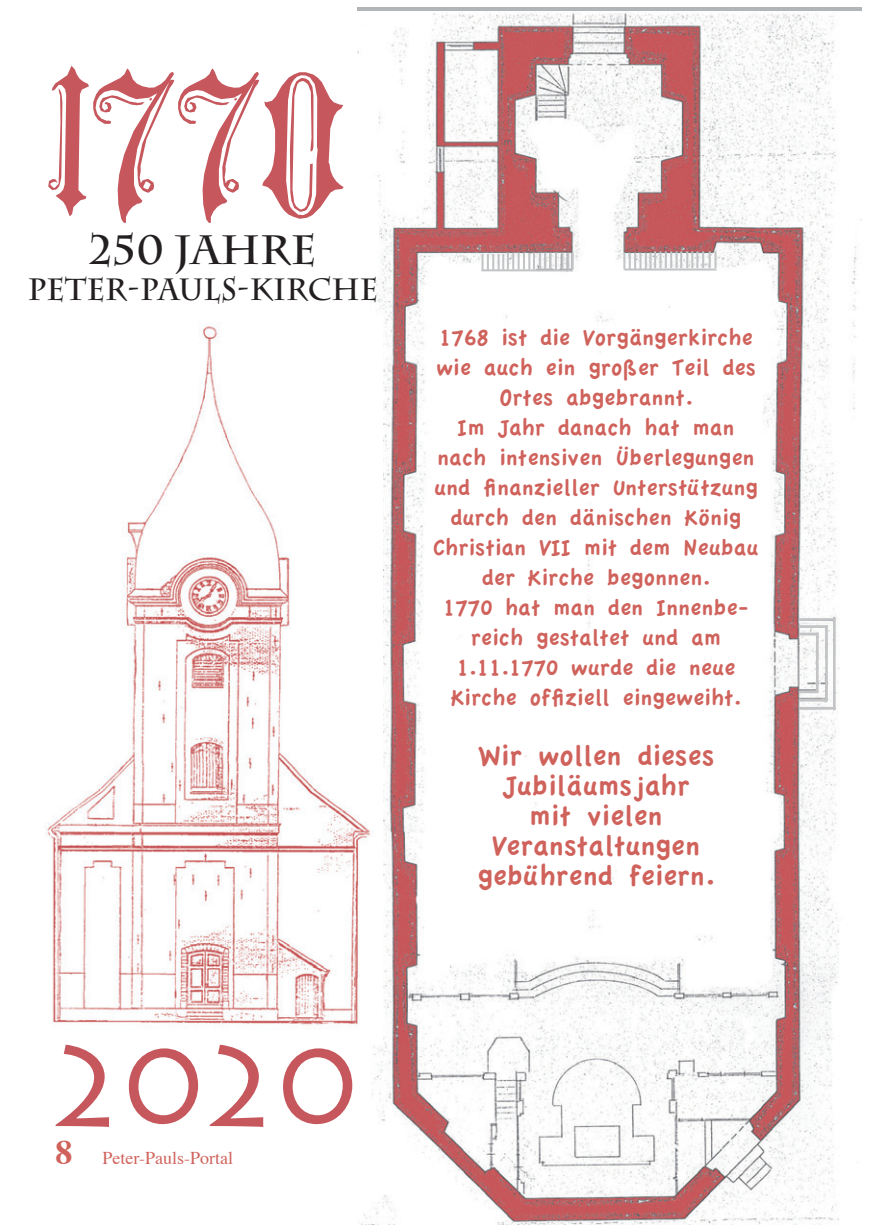
<style>
.page{position:relative;width:874px;height:1225px;background:#fff}
.page>*{position:absolute;margin:0;border:0;box-sizing:border-box;transform-origin:0 0}
.t1{font:278px "Collier";color:#c5575d}
.t2{font:113.4px "Lithos Pro";color:#c5575d;scale:.96 1}
.t3{font:700 40.8px "Charlemagne Std";color:#231f20}
.t4{font:700 30.6px "Charlemagne Std";color:#231f20;scale:.95 1}
.t5{font:30px/30px "Apple Casual";color:#d0625c;text-align:center}
.t6{font:24px/30px "Apple Casual";color:#d0625c;text-align:center}
.t7{font:18px "Times";color:#d0625c}
.s1{font-weight:700;font-size:34px}
</style>
<div class="page">
<img style="left:357px;top:13px;width:504px;height:1212px">
<hr style="left:832px;top:619px;width:3px;height:91px;background:#c2c4c6">
<hr style="left:824px;top:625px;width:3px;height:75px;background:#c2c4c6">
<hr style="left:815px;top:632px;width:3px;height:59px;background:#c2c4c6">
<hr style="left:798px;top:625px;width:29px;height:3px;background:#c2c4c6">
<hr style="left:798px;top:699px;width:29px;height:2px;background:#c2c4c6">
<hr style="left:798px;top:618px;width:37px;height:2px;background:#c2c4c6">
<hr style="left:798px;top:707px;width:37px;height:2px;background:#c2c4c6">
<hr style="left:798px;top:690px;width:20px;height:3px;background:#c2c4c6">
<hr style="left:798px;top:632px;width:20px;height:3px;background:#c2c4c6">
<hr style="left:481px;top:269px;width:91px;height:2px;background:#c2c4c6">
<svg style="left:544px;top:253px;width:29px;height:16px"></svg>
<hr style="left:538px;top:253px;width:3px;height:16px;background:#c2c4c6">
<svg style="left:481px;top:253px;width:53px;height:18px"></svg>
<svg style="left:686px;top:251px;width:30px;height:17px"></svg>
<hr style="left:669px;top:251px;width:3px;height:17px;background:#c2c4c6">
<svg style="left:675px;top:251px;width:2px;height:17px"></svg>
<hr style="left:679px;top:251px;width:3px;height:17px;background:#c2c4c6">
<svg style="left:623px;top:251px;width:43px;height:18px"></svg>
<hr style="left:624px;top:268px;width:92px;height:2px;background:#c2c4c6">
<img style="left:45px;top:316px;width:337px;height:727px">
<h1 class="t1" style="left:48px;top:-13px;width:299px">1770</h1>
<h3 class="t3" style="left:89px;top:226px;width:229px">250 JAHRE</h3>
<p class="t4" style="left:28px;top:272px;width:370px">PETER-PAULS-KIRCHE</p>
<p class="t6" style="left:433px;top:323px;width:327px">1768 ist die Vorgängerkirche wie auch ein großer Teil des<br>Ortes abgebrannt.<br>Im Jahr danach hat man nach intensiven Überlegungen und finanzieller Unterstützung durch den dänischen König<br>Christian VII mit dem Neubau der Kirche begonnen.<br>1770 hat man den Innenbe&shy;reich gestaltet und am<br>1.11.1770 wurde die neue<br>Kirche offiziell eingeweiht.</p>
<p class="t5" style="left:477px;top:741px;width:238px">Wir wollen dieses<br>Jubiläumsjahr<br>mit vielen<br>Veranstaltungen gebührend feiern.</p>
<h2 class="t2" style="left:48px;top:1021px;width:322px">2020</h2>
<p class="t7" style="left:55px;top:1141px;width:179px"><span class="s1">8</span> Peter-Pauls-Portal</p>
</div>
